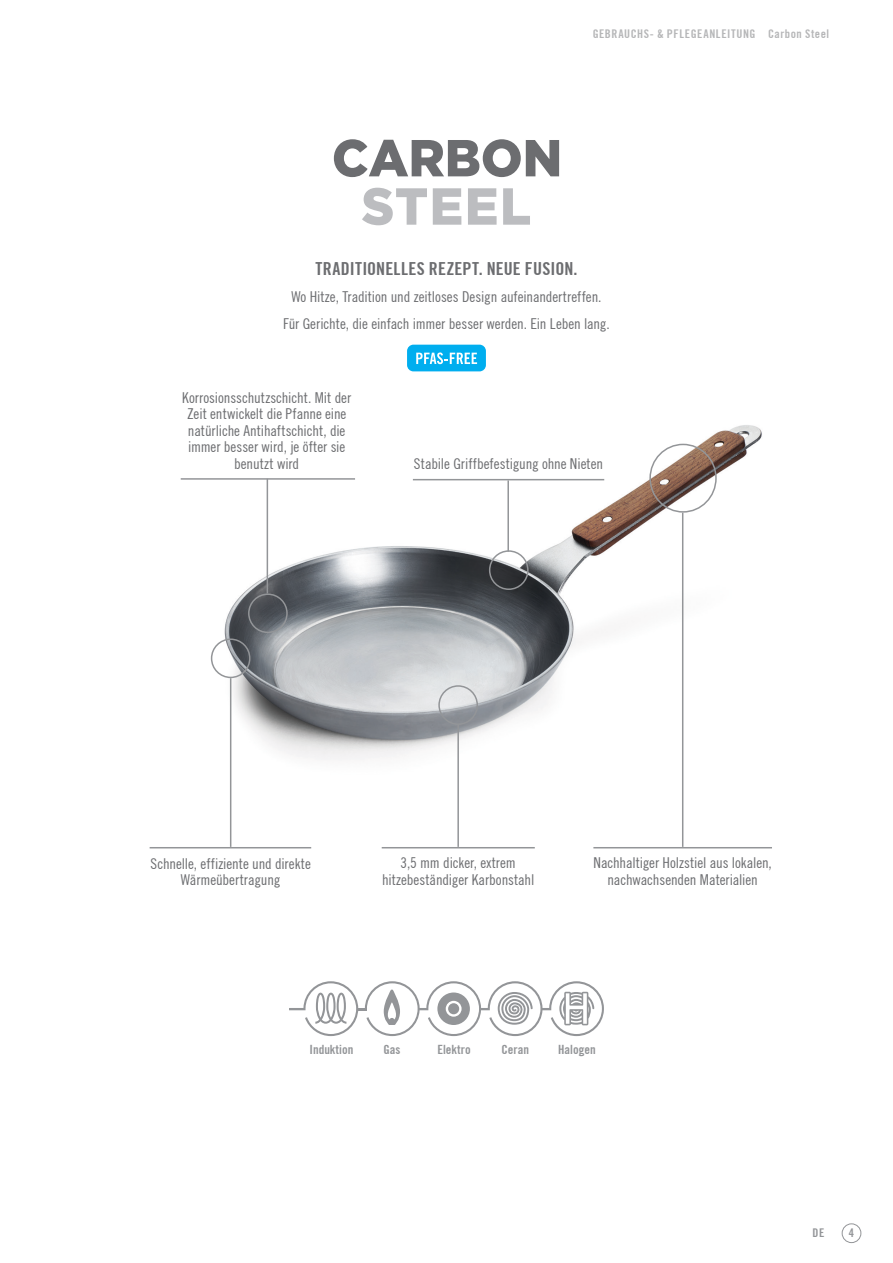
<style>
.page{position:relative;width:893px;height:1263px;background:#fff}
.page>*{position:absolute;margin:0;border:0;box-sizing:border-box;transform-origin:0 0}
.Fließtext_ENG{font:700 condensed 18px "Trade Gothic No.20";letter-spacing:.01em;color:#6c6d70}
.Fließtext_ENG-2{font:condensed 15px/16.5px "Trade Gothic No.18";letter-spacing:-.005em;color:#6c6d70;text-align:center}
.t1{font:700 condensed 12.75px "Trade Gothic No.20";color:#939598}
.t2{font:700 condensed 12px "Trade Gothic No.20";letter-spacing:.045em;color:#6c6d70}
.t3{font:700 condensed 12px "Trade Gothic No.20";color:#939598}
</style>
<div class="page">
<div style="left:842px;top:1224px;width:19px;height:19px;border:1px solid #939598;border-radius:50%"></div>
<img style="left:180px;top:425px;width:582px;height:377px">
<div style="left:248px;top:593px;width:40px;height:40px;border:2px solid #939598;border-radius:50%"></div>
<div style="left:489px;top:550px;width:40px;height:40px;border:2px solid #939598;border-radius:50%"></div>
<div style="left:211px;top:638px;width:40px;height:40px;border:2px solid #939598;border-radius:50%"></div>
<div style="left:438px;top:685px;width:40px;height:40px;border:2px solid #939598;border-radius:50%"></div>
<div style="left:649px;top:444px;width:68px;height:69px;border:2px solid #939598;border-radius:50%"></div>
<hr style="left:181px;top:478px;width:174px;height:2px;background:#939598">
<hr style="left:413px;top:479px;width:191px;height:1px;background:#939598">
<hr style="left:150px;top:847px;width:161px;height:1px;background:#939598">
<hr style="left:382px;top:847px;width:153px;height:1px;background:#939598">
<hr style="left:593px;top:847px;width:179px;height:1px;background:#939598">
<hr style="left:267px;top:479px;width:1px;height:114px;background:#939598">
<hr style="left:507px;top:480px;width:2px;height:71px;background:#939598">
<hr style="left:230px;top:678px;width:1px;height:169px;background:#939598">
<hr style="left:457px;top:725px;width:2px;height:122px;background:#939598">
<hr style="left:682px;top:513px;width:1px;height:334px;background:#939598">
<div style="left:407px;top:345px;width:79px;height:26px;background:#00aeef;border-radius:6px"></div>
<svg style="left:416px;top:352px;width:61px;height:12px"></svg>
<svg style="left:334px;top:139px;width:225px;height:38px"></svg>
<svg style="left:362px;top:188px;width:65px;height:37px"></svg>
<svg style="left:433px;top:188px;width:28px;height:37px"></svg>
<svg style="left:468px;top:188px;width:29px;height:37px"></svg>
<svg style="left:503px;top:188px;width:27px;height:37px"></svg>
<svg style="left:289px;top:981px;width:315px;height:55px"></svg>
<p class="t2" style="left:593px;top:26px;width:238px">GEBRAUCHS- &amp; PFLEGEANLEITUNG Carbon Steel</p>
<p class="Fließtext_ENG" style="left:315px;top:258px;width:263px">TRADITIONELLES REZEPT. NEUE FUSION.</p>
<p class="Fließtext_ENG-2" style="left:283px;top:283px;width:328px;line-height:27px">Wo Hitze, Tradition und zeitloses Design aufeinandertreffen.<br>Für Gerichte, die einfach immer besser werden. Ein Leben lang.</p>
<p class="Fließtext_ENG-2" style="left:182px;top:389px;width:170px">Korrosionsschutzschicht. Mit der<br>Zeit entwickelt die Pfanne eine natürliche Antihaftschicht, die immer besser wird, je öfter sie benutzt wird</p>
<p class="Fließtext_ENG-2" style="left:414px;top:455px;width:191px">Stabile Griffbefestigung ohne Nieten</p>
<p class="Fließtext_ENG-2" style="left:382px;top:854px;width:154px">3,5 mm dicker, extrem hitzebeständiger Karbonstahl</p>
<p class="Fließtext_ENG-2" style="left:151px;top:855px;width:162px">Schnelle, effiziente und direkte<br>Wärmeübertragung</p>
<p class="Fließtext_ENG-2" style="left:593px;top:854px;width:180px">Nachhaltiger Holzstiel aus lokalen, nachwachsenden Materialien</p>
<p class="t1" style="left:309px;top:1042px;width:45px">Induktion</p>
<p class="t1" style="left:384px;top:1042px;width:18px">Gas</p>
<p class="t1" style="left:437px;top:1042px;width:35px">Elektro</p>
<p class="t1" style="left:501px;top:1042px;width:29px">Ceran</p>
<p class="t1" style="left:558px;top:1042px;width:39px">Halogen</p>
<p class="t3" style="left:813px;top:1225px;width:13px">DE</p>
<p class="t3" style="left:849px;top:1225px;width:7px">4</p>
</div>
